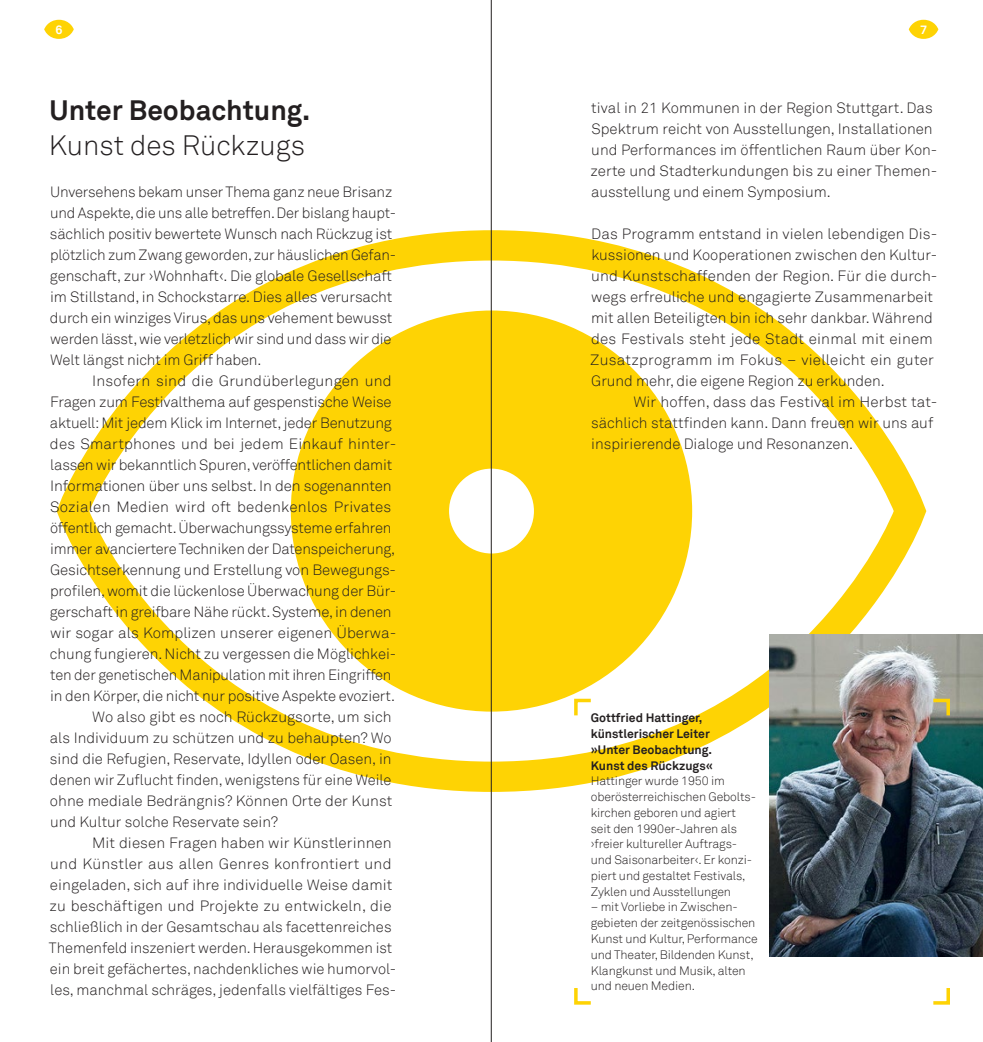
<style>
.page{position:relative;width:983px;height:1042px;background:#fff}
.page>*{position:absolute;margin:0;border:0;box-sizing:border-box;transform-origin:0 0}
.t1{font:700 28px "Akkurat Std KRS";color:#231f20}
.t2{font:28px "Akkurat Std KRS";color:#231f20}
.t3{font:14.88px/21px "Akkurat Std KRS";letter-spacing:-.005em;color:#231f20}
.t4{font:14.88px "Akkurat Std KRS";letter-spacing:.015em;color:#231f20}
.t5{font:12.25px/15.8px "Akkurat Std KRS";letter-spacing:-.01em;color:#231f20}
.t6{font:700 12.25px/15.8px "Akkurat Std KRS";color:#231f20}
.t7{font:700 12.25px "Akkurat Std KRS";color:#fff}
</style>
<div class="page">
<svg style="left:57px;top:230px;width:869px;height:562px"></svg>
<hr style="left:491px;top:0;width:1px;height:1042px;background:#231f20">
<img style="left:769px;top:635px;width:213px;height:322px">
<svg style="left:572px;top:697px;width:22px;height:22px"></svg>
<svg style="left:933px;top:988px;width:17px;height:17px"></svg>
<svg style="left:929px;top:697px;width:22px;height:22px"></svg>
<svg style="left:574px;top:988px;width:17px;height:17px"></svg>
<svg style="left:908px;top:20px;width:30px;height:19px"></svg>
<svg style="left:44px;top:20px;width:30px;height:19px"></svg>
<p class="t7" style="left:55px;top:22px;width:8px">6</p>
<p class="t7" style="left:919px;top:22px;width:8px">7</p>
<h1 class="t1" style="left:50px;top:93px;width:262px">Unter Beobachtung.</h1>
<h1 class="t2" style="left:49px;top:129px;width:258px">Kunst des Rückzugs</h1>
<p class="t3" style="left:50px;top:182px;width:347px">Unversehens bekam unser Thema ganz neue Brisanz und Aspekte, die uns alle betreffen. Der bislang haupt&shy;sächlich positiv bewertete Wunsch nach Rückzug ist plötzlich zum Zwang geworden, zur häuslichen Gefan&shy;genschaft, zur ›Wohnhaft‹. Die globale Gesellschaft im Stillstand, in Schockstarre. Dies alles verursacht durch ein winziges Virus, das uns vehement bewusst werden lässt, wie verletzlich wir sind und dass wir die Welt längst nicht im Griff haben.</p>
<p class="t3" style="left:92px;top:371px;width:301px">Insofern sind die Grundüberlegungen und</p>
<p class="t3" style="left:50px;top:392px;width:343px">Fragen zum Festivalthema auf gespenstische Weise</p>
<p class="t3" style="left:50px;top:413px;width:343px">aktuell: Mit jedem Klick im Internet, jeder Benutzung</p>
<p class="t3" style="left:50px;top:434px;width:345px">des Smartphones und bei jedem Einkauf hinter-</p>
<p class="t3" style="left:50px;top:455px;width:343px">lassen wir bekanntlich Spuren, veröffentlichen damit</p>
<p class="t3" style="left:50px;top:476px;width:343px">Informationen über uns selbst. In den sogenannten</p>
<p class="t4" style="left:50px;top:498px;width:342px">Sozialen Medien wird oft bedenkenlos Privates</p>
<p class="t3" style="left:50px;top:518px;width:343px">öffentlich gemacht. Überwachungssysteme erfahren</p>
<p class="t3" style="left:50px;top:539px;width:346px">immer avanciertere Techniken der Datenspeicherung,</p>
<p class="t3" style="left:50px;top:560px;width:347px">Gesichtserkennung und Erstellung von Bewegungs-</p>
<p class="t3" style="left:50px;top:581px;width:347px">profilen, womit die lückenlose Überwachung der Bür-</p>
<p class="t3" style="left:50px;top:602px;width:343px">gerschaft in greifbare Nähe rückt. Systeme, in denen</p>
<p class="t3" style="left:50px;top:623px;width:347px">wir sogar als Komplizen unserer eigenen Überwa-</p>
<p class="t3" style="left:50px;top:644px;width:347px">chung fungieren. Nicht zu vergessen die Möglichkei-</p>
<p class="t3" style="left:50px;top:665px;width:342px">ten der genetischen Manipulation mit ihren Eingriffen</p>
<p class="t3" style="left:50px;top:686px;width:346px">in den Körper, die nicht nur positive Aspekte evoziert.</p>
<p class="t3" style="left:92px;top:707px;width:301px">Wo also gibt es noch Rückzugsorte, um sich</p>
<p class="t3" style="left:50px;top:728px;width:343px">als Individuum zu schützen und zu behaupten? Wo</p>
<p class="t3" style="left:50px;top:749px;width:343px">sind die Refugien, Reservate, Idyllen oder Oasen, in</p>
<p class="t3" style="left:50px;top:770px;width:343px">denen wir Zuflucht finden, wenigstens für eine Weile</p>
<p class="t3" style="left:50px;top:791px;width:344px">ohne mediale Bedrängnis? Können Orte der Kunst</p>
<p class="t3" style="left:50px;top:812px;width:229px">und Kultur solche Reservate sein?</p>
<p class="t3" style="left:92px;top:833px;width:301px">Mit diesen Fragen haben wir Künstlerinnen</p>
<p class="t4" style="left:50px;top:855px;width:343px">und Künstler aus allen Genres konfrontiert und</p>
<p class="t3" style="left:50px;top:875px;width:344px">eingeladen, sich auf ihre individuelle Weise damit</p>
<p class="t4" style="left:49px;top:897px;width:344px">zu beschäftigen und Projekte zu entwickeln, die</p>
<p class="t3" style="left:50px;top:917px;width:343px">schließlich in der Gesamtschau als facettenreiches</p>
<p class="t3" style="left:49px;top:938px;width:344px">Themenfeld inszeniert werden. Herausgekommen ist</p>
<p class="t3" style="left:50px;top:959px;width:347px">ein breit gefächertes, nachdenkliches wie humorvol-</p>
<p class="t3" style="left:50px;top:980px;width:347px">les, manchmal schräges, jedenfalls vielfältiges Fes-</p>
<p class="t3" style="left:590px;top:98px;width:348px">tival in 21 Kommunen in der Region Stuttgart. Das Spektrum reicht von Ausstellungen, Installationen und Performances im öffentlichen Raum über Kon&shy;zerte und Stadterkundungen bis zu einer Themen&shy;ausstellung und einem Symposium.</p>
<p class="t3" style="left:590px;top:224px;width:349px">Das Programm entstand in vielen lebendigen Dis&shy;kussionen und Kooperationen zwischen den Kultur&shy;und Kunstschaffenden der Region. Für die durch&shy;wegs erfreuliche und engagierte Zusammenarbeit mit allen Beteiligten bin ich sehr dankbar. Während des Festivals steht jede Stadt einmal mit einem Zusatzprogramm im Fokus – vielleicht ein guter Grund mehr, die eigene Region zu erkunden.</p>
<p class="t3" style="left:591px;top:392px;width:348px;text-indent:42px">Wir hoffen, dass das Festival im Herbst tat&shy;sächlich stattfinden kann. Dann freuen wir uns auf inspirierende Dialoge und Resonanzen.</p>
<p class="t6" style="left:590px;top:710px;width:124px">Gottfried Hattinger, künstlerischer Leiter »Unter Beobachtung.<br>Kunst des Rückzugs«</p>
<p class="t5" style="left:590px;top:773px;width:167px">Hattinger wurde 1950 im oberösterreichischen Gebolts&shy;kirchen geboren und agiert seit den 1990er-Jahren als ›freier kultureller Auftrags&shy;und Saisonarbeiter‹. Er konzi&shy;piert und gestaltet Festivals,<br>Zyklen und Ausstellungen</p>
<p class="t5" style="left:590px;top:899px;width:168px">– mit Vorliebe in Zwischen&shy;gebieten der zeitgenössischen<br>Kunst und Kultur, Performance und Theater, Bildenden Kunst,<br>Klangkunst und Musik, alten und neuen Medien.</p>
</div>
